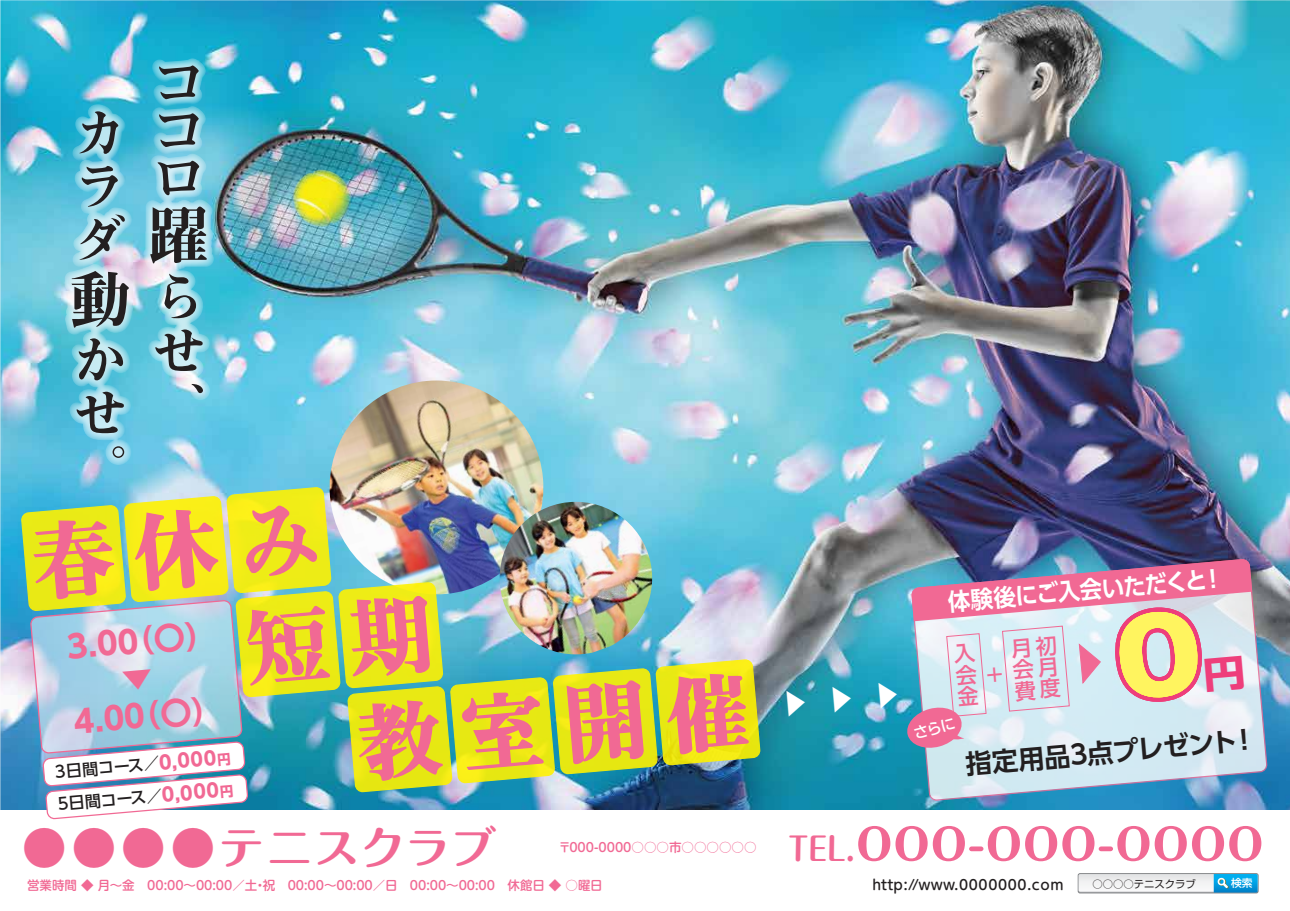
<style>
.page{position:relative;width:1290px;height:911px;background:#fff}
.page>*{position:absolute;margin:0;border:0;box-sizing:border-box;transform-origin:0 0}
.t1{font:84.88px "Midashi Min Pro MA31";color:#f16994}
.t2{font:61.5px "Midashi Min Pro MA31";color:#231f20}
.t3{font:54.5px/47.6px "Midashi Min Pro MA31";color:#231f20;text-align:justify}
.t4{font:700 45px "Maru Fo Pro";letter-spacing:.02em;color:#f16994}
.t5{font:700 42.75px "Maru Fo Pro";color:#f16994;scale:1.18 1}
.t6{font:700 31.25px/37.5px "UD Shin Go Pro";color:#f16994;text-align:center}
.t7{font:700 26.25px "UD Shin Go Pro De";color:#231f20}
.t8{font:700 23.75px "UD Shin Go Pro De";color:#fff;scale:.94 1}
.t9{font:500 16.12px/32.5px "UD Shin Go Pro";color:#231f20}
.t10{font:500 13.75px "UD Shin M Go Pro";letter-spacing:.05em;color:#231f20}
.t11{font:500 12.5px "UD Shin M Go Pro";color:#f16994}
.t12{font:500 10.75px "Shin Go Pro";color:#fff}
.t13{font:10.38px "Shin Go Pr 6";color:#231f20}
.s1{font-weight:700;font-size:18.88px;color:#f16994}
.s2{font-weight:700;font-size:13.5px;color:#f16994}
.s3{font-size:32.12px}
</style>
<div class="page">
<img style="left:0;top:0;width:1290px;height:894px">
<img style="left:21px;top:483px;width:739px;height:337px">
<svg style="left:787px;top:680px;width:111px;height:36px;background:#249cb5"></svg>
<svg style="left:905px;top:558px;width:348px;height:192px;background:#cfbcd1"></svg>
<h3 class="t3" style="left:73px;top:102px;width:53px;line-height:53px;text-align:left">カラダ</h3>
<h2 class="t2" style="left:70px;top:252px;width:61px">動</h2>
<h3 class="t3" style="left:73px;top:327px;width:53px;line-height:55.1px">かせ。</h3>
<h3 class="t3" style="left:152px;top:54px;width:49px">ココロ</h3>
<h2 class="t2" style="left:148px;top:188px;width:60px">躍</h2>
<h3 class="t3" style="left:152px;top:264px;width:53px;line-height:55.8px;text-align:left">らせ、</h3>
<h3 class="t6" style="left:66px;top:628px;width:151px;rotate:-5deg">3.00（〇）▼<br>4.00（〇）</h3>
<p class="t9" style="left:54px;top:755px;width:178px;rotate:-5deg">3日間コース／<span class="s1">0,000</span><span class="s2">円<br></span>5日間コース／<span class="s1">0,000</span><span class="s2">円</span></p>
<h1 class="t1" style="left:352px;top:679px;width:396px;rotate:-5deg">教室開催</h1>
<h3 class="t8" style="left:946px;top:583px;width:296px;rotate:-5deg">体験後にご入会いただくと！</h3>
<h3 class="t7" style="left:964px;top:743px;width:294px;rotate:-5deg">指定用品3点プレゼント！</h3>
<h3 class="t4" style="left:22px;top:812px;width:476px">●●●●テニスクラブ</h3>
<h3 class="t5" style="left:788px;top:810px;width:405px"><span class="s3">TEL.</span>000-000-0000</h3>
<p class="t13" style="left:1092px;top:875px;width:105px">○○○○テニスクラブ</p>
<p class="t12" style="left:1231px;top:874px;width:23px">検索</p>
<p class="t11" style="left:558px;top:837px;width:199px">〒000-0000○○○市○○○○○○</p>
<p class="t10" style="left:872px;top:873px;width:193px">http://www.0000000.com</p>
<p class="t11" style="left:27px;top:875px;width:577px">営業時間 ◆ 月～金　00:00～00:00／土・祝　00:00～00:00／日　00:00～00:00　休館日 ◆ ○曜日</p>
</div>
